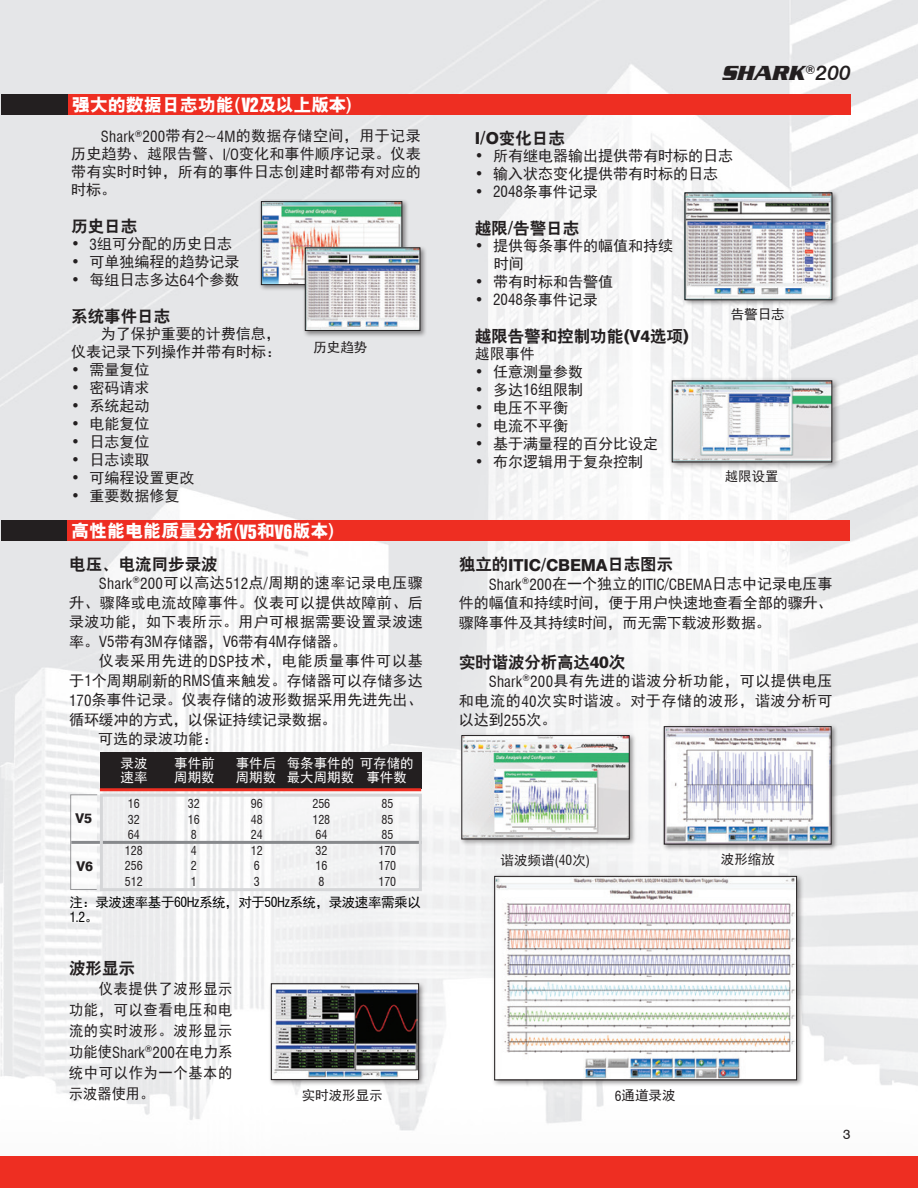
<style>
.page{position:relative;width:918px;height:1188px;background:#fff}
.page>*{position:absolute;margin:0;border:0;box-sizing:border-box;transform-origin:0 0}
.t1{font:italic 700 21px "Serpentine D";color:#231f20}
.t2{font:18px "H Yb 9 gj";color:#fff}
.t3{font:16.5px "H Yb 2 gj";color:#231f20}
.t4{font:800 16.5px "Swiss 721 BT";letter-spacing:-.01em;color:#231f20}
.t5{font:15px/19.5px "Sim Hei";color:#231f20;text-align:justify}
.t6{font:condensed 15px "Swiss 721 BT";letter-spacing:.005em;color:#231f20}
.t7{font:15px/21px "Sim Hei";color:#231f20;text-align:justify;scale:.95 1}
.t8{font:15px/21px "Sim Hei";letter-spacing:.045em;color:#231f20;scale:.95 1}
.t9{font:13.5px "Sim Hei";color:#231f20}
.t10{font:13.5px/13.5px "Sim Hei";color:#fff}
.t11{font:13.5px "Sim Hei";letter-spacing:-.03em;color:#030303}
.t12{font:condensed 13.5px "Swiss 721 BT";color:#030303}
.t13{font:800 13.5px "Swiss 721 BT";color:#231f20}
.t14{font:13.5px "Swiss 721 BT";color:#231f20}
.t15{font:condensed 12px/15.5px "Swiss 721 BT";color:#231f20}
.s1{font-family:"Swiss 721 BT";font-weight:500}
.s2{font-family:"Swiss 921 BT Regular A"}
.s3{font-family:"Swiss 721 BT";font-stretch:condensed}
.s4{font-family:"Swiss 721 BT";font-weight:800}
.s5{font-family:"Sim Hei";font-stretch:normal}
.s6{font-family:"H Yb 2 gj";font-weight:400}
</style>
<div class="page">
<img style="left:0;top:0;width:918px;height:1131px">
<div style="left:0;top:1156px;width:918px;height:32px;background:#ee2e22"></div>
<div style="left:2px;top:94px;width:68px;height:20px;background:#231f20"></div>
<div style="left:68px;top:94px;width:782px;height:20px;background:#ee2e22"></div>
<div style="left:682px;top:190px;width:157px;height:117px;background:#231f20;opacity:.5"></div>
<img style="left:687px;top:195px;width:143px;height:103px">
<div style="left:685px;top:193px;width:147px;height:107px;border:1px solid #231f20"></div>
<div style="left:668px;top:376px;width:173px;height:94px;background:#231f20;opacity:.5"></div>
<img style="left:674px;top:382px;width:156px;height:78px">
<div style="left:672px;top:380px;width:160px;height:82px;border:1px solid #231f20"></div>
<div style="left:258px;top:199px;width:151px;height:92px;background:#231f20;opacity:.5"></div>
<img style="left:263px;top:203px;width:137px;height:80px">
<div style="left:261px;top:201px;width:141px;height:84px;border:1px solid #231f20"></div>
<div style="left:302px;top:245px;width:125px;height:93px;background:#231f20;opacity:.5"></div>
<img style="left:307px;top:250px;width:111px;height:79px">
<div style="left:305px;top:248px;width:115px;height:83px;border:1px solid #231f20"></div>
<div style="left:2px;top:520px;width:68px;height:21px;background:#231f20"></div>
<div style="left:68px;top:520px;width:782px;height:21px;background:#ee2e22"></div>
<div style="left:661px;top:724px;width:177px;height:127px;background:#231f20;opacity:.5"></div>
<img style="left:666px;top:728px;width:164px;height:115px">
<div style="left:664px;top:726px;width:168px;height:119px;border:1px solid #231f20"></div>
<div style="left:492px;top:873px;width:312px;height:214px;background:#231f20;opacity:.5"></div>
<img style="left:496px;top:878px;width:299px;height:200px">
<div style="left:494px;top:876px;width:303px;height:204px;border:1px solid #231f20"></div>
<div style="left:459px;top:733px;width:177px;height:113px;background:#231f20;opacity:.5"></div>
<img style="left:463px;top:737px;width:165px;height:100px">
<div style="left:461px;top:735px;width:169px;height:104px;border:1px solid #231f20"></div>
<div style="left:268px;top:981px;width:157px;height:106px;background:#231f20;opacity:.5"></div>
<img style="left:273px;top:985px;width:144px;height:93px">
<div style="left:271px;top:983px;width:148px;height:97px;border:1px solid #231f20"></div>
<svg style="left:70px;top:794px;width:28px;height:96px"></svg>
<div style="left:100px;top:752px;width:321px;height:36px;background:#231f20"></div>
<hr style="left:100px;top:788px;width:321px;height:3px;background:#ee2e22">
<hr style="left:71px;top:841px;width:351px;height:3px;background:#87898c">
<div style="left:100px;top:794px;width:322px;height:97px;border:3px solid #d5d6d8"></div>
<p class="t2" style="left:72px;top:95px;width:282px">强大的数据日志功能<span class="s1">(</span><span class="s2">V2</span>及以上版本<span class="s1">)</span></p>
<p class="t5" style="left:71px;top:127px;width:351px;line-height:18px;text-indent:30px"><span class="s3">Shark</span><sup>®</sup><span class="s3">200</span>带有<span class="s3">2~4M</span>的数据存储空间，用于记录历史趋势、越限告警、<span class="s3">I/O</span>变化和事件顺序记录。仪表带有实时时钟，所有的事件日志创建时都带有对应的时标。</p>
<p class="t3" style="left:71px;top:218px;width:67px">历史日志</p>
<p class="t5" style="left:71px;top:234px;width:162px"><span class="s4">•</span> <span class="s3">3</span>组可分配的历史日志</p>
<p class="t5" style="left:71px;top:252px;width:170px"><span class="s4">•</span> 可单独编程的趋势记录</p>
<p class="t5" style="left:71px;top:270px;width:170px"><span class="s4">•</span> 每组日志多达<span class="s3">64</span>个参数</p>
<p class="t3" style="left:71px;top:308px;width:100px">系统事件日志</p>
<p class="t5" style="left:71px;top:325px;width:211px;line-height:18px;text-align:right">为了保护重要的计费信息，<br>仪表记录下列操作并带有时标：</p>
<p class="t5" style="left:71px;top:360px;width:80px"><span class="s4">•</span> 需量复位</p>
<p class="t5" style="left:71px;top:378px;width:80px"><span class="s4">•</span> 密码请求</p>
<p class="t5" style="left:71px;top:396px;width:80px"><span class="s4">•</span> 系统起动</p>
<p class="t5" style="left:71px;top:414px;width:80px"><span class="s4">•</span> 电能复位</p>
<p class="t5" style="left:71px;top:432px;width:80px"><span class="s4">•</span> 日志复位</p>
<p class="t5" style="left:71px;top:450px;width:80px"><span class="s4">•</span> 日志读取</p>
<p class="t5" style="left:71px;top:468px;width:125px"><span class="s4">•</span> 可编程设置更改</p>
<p class="t5" style="left:71px;top:486px;width:110px"><span class="s4">•</span> 重要数据修复</p>
<p class="t9" style="left:313px;top:341px;width:55px">历史趋势</p>
<p class="t2" style="left:71px;top:522px;width:265px">高性能电能质量分析<span class="s1">(</span><span class="s2">V5</span>和<span class="s2">V6</span>版本<span class="s1">)</span></p>
<p class="t3" style="left:69px;top:555px;width:150px">电压、电流同步录波</p>
<p class="t5" style="left:69px;top:573px;width:355px;text-indent:30px"><span class="s3">Shark</span><sup>®</sup><span class="s3">200</span>可以高达<span class="s3">512</span>点<span class="s3">/</span>周期的速率记录电压骤升、骤降或电流故障事件。仪表可以提供故障前、后录波功能，如下表所示。用户可根据需要设置录波速率。<span class="s3">V5</span>带有<span class="s3">3M</span>存储器，<span class="s3">V6</span>带有<span class="s3">4M</span>存储器。</p>
<p class="t5" style="left:69px;top:651px;width:355px;text-indent:30px">仪表采用先进的<span class="s3">DSP</span>技术，电能质量事件可以基于<span class="s3">1</span>个周期刷新的<span class="s3">RMS</span>值来触发。存储器可以存储多达<span class="s3">170</span>条事件记录。仪表存储的波形数据采用先进先出、循环缓冲的方式，以保证持续记录数据。</p>
<p class="t5" style="left:98px;top:729px;width:121px">可选的录波功能：</p>
<p class="t13" style="left:76px;top:810px;width:18px">V5</p>
<p class="t13" style="left:76px;top:858px;width:18px">V6</p>
<p class="t10" style="left:121px;top:757px;width:28px">录波速率</p>
<p class="t10" style="left:174px;top:757px;width:42px">事件前周期数</p>
<p class="t10" style="left:236px;top:757px;width:42px">事件后周期数</p>
<p class="t10" style="left:287px;top:757px;width:128px">每条事件的可存储的最大周期数</p>
<p class="t10" style="left:366px;top:770px;width:42px">事件数</p>
<p class="t15" style="left:125px;top:796px;width:19px">16<br>32<br>64<br>128<br>256<br>512</p>
<p class="t15" style="left:188px;top:796px;width:13px">32<br>16<br>8<br>4<br>2<br>1</p>
<p class="t15" style="left:251px;top:796px;width:13px">96<br>48<br>24<br>12<br>6<br>3</p>
<p class="t15" style="left:312px;top:796px;width:19px;text-align:center">256<br>128<br>64<br>32<br>16<br>8</p>
<p class="t15" style="left:378px;top:796px;width:19px">85<br>85<br>85<br>170<br>170<br>170</p>
<p class="t11" style="left:69px;top:895px;width:353px">注：录波速率基于<span class="s3">60Hz</span>系统，对于<span class="s3">50Hz</span>系统，录波速率需乘以</p>
<p class="t12" style="left:69px;top:909px;width:31px">1.2<span class="s5">。</span></p>
<p class="t3" style="left:69px;top:960px;width:67px">波形显示</p>
<p class="t7" style="left:69px;top:978px;width:174px;text-indent:30px">仪表提供了波形显示功能，可以查看电压和电流的实时波形。波形显示</p>
<p class="t6" style="left:69px;top:1043px;width:165px"><span class="s5">功能使</span>Shark<sup>®</sup>200<span class="s5">在电力系</span></p>
<p class="t8" style="left:69px;top:1062px;width:174px">统中可以作为一个基本的示波器使用。</p>
<p class="t9" style="left:302px;top:1089px;width:82px">实时波形显示</p>
<h1 class="t1" style="left:723px;top:61px;width:129px">SHARK<sup>®</sup><span class="s1">200</span></h1>
<p class="t3" style="left:475px;top:129px;width:92px"><span class="s4">I/O</span>变化日志</p>
<p class="t5" style="left:475px;top:146px;width:260px"><span class="s4">•</span> 所有继电器输出提供带有时标的日志</p>
<p class="t5" style="left:475px;top:164px;width:245px"><span class="s4">•</span> 输入状态变化提供带有时标的日志</p>
<p class="t5" style="left:475px;top:182px;width:125px"><span class="s4">•</span> <span class="s3">2048</span>条事件记录</p>
<p class="t3" style="left:475px;top:219px;width:106px">越限<span class="s4">/</span>告警日志</p>
<p class="t5" style="left:494px;top:236px;width:181px;line-height:18px;text-indent:-19px"><span class="s4">•</span> 提供每条事件的幅值和持续时间</p>
<p class="t5" style="left:475px;top:272px;width:140px"><span class="s4">•</span> 带有时标和告警值</p>
<p class="t5" style="left:475px;top:290px;width:125px"><span class="s4">•</span> <span class="s3">2048</span>条事件记录</p>
<p class="t3" style="left:475px;top:327px;width:216px">越限告警和控制功能<span class="s4">(V4</span>选项<span class="s4">)</span></p>
<p class="t5" style="left:475px;top:344px;width:61px">越限事件</p>
<p class="t5" style="left:475px;top:362px;width:110px"><span class="s4">•</span> 任意测量参数</p>
<p class="t5" style="left:475px;top:380px;width:110px"><span class="s4">•</span> 多达<span class="s3">16</span>组限制</p>
<p class="t5" style="left:475px;top:398px;width:95px"><span class="s4">•</span> 电压不平衡</p>
<p class="t5" style="left:475px;top:416px;width:95px"><span class="s4">•</span> 电流不平衡</p>
<p class="t5" style="left:475px;top:434px;width:185px"><span class="s4">•</span> 基于满量程的百分比设定</p>
<p class="t5" style="left:475px;top:452px;width:170px"><span class="s4">•</span> 布尔逻辑用于复杂控制</p>
<p class="t9" style="left:731px;top:307px;width:55px">告警日志</p>
<p class="t9" style="left:725px;top:469px;width:55px">越限设置</p>
<p class="t4" style="left:459px;top:555px;width:216px"><span class="s6">独立的</span>ITIC/CBEMA<span class="s6">日志图示</span></p>
<p class="t6" style="left:489px;top:575px;width:345px">Shark<sup>®</sup>200<span class="s5">在一个独立的</span>ITIC/CBEMA<span class="s5">日志中记录电压事</span></p>
<p class="t5" style="left:459px;top:593px;width:375px">件的幅值和持续时间，便于用户快速地查看全部的骤升、骤降事件及其持续时间，而无需下载波形数据。</p>
<p class="t3" style="left:459px;top:654px;width:168px">实时谐波分析高达<span class="s4">40</span>次</p>
<p class="t5" style="left:459px;top:671px;width:375px;text-indent:30px"><span class="s3">Shark</span><sup>®</sup><span class="s3">200</span>具有先进的谐波分析功能，可以提供电压和电流的<span class="s3">40</span>次实时谐波。对于存储的波形，谐波分析可以达到<span class="s3">255</span>次。</p>
<p class="t9" style="left:501px;top:853px;width:91px">谐波频谱<span class="s3">(40</span>次<span class="s3">)</span></p>
<p class="t9" style="left:721px;top:852px;width:55px">波形缩放</p>
<p class="t9" style="left:615px;top:1089px;width:62px"><span class="s3">6</span>通道录波</p>
<p class="t14" style="left:843px;top:1126px;width:9px">3</p>
</div>
